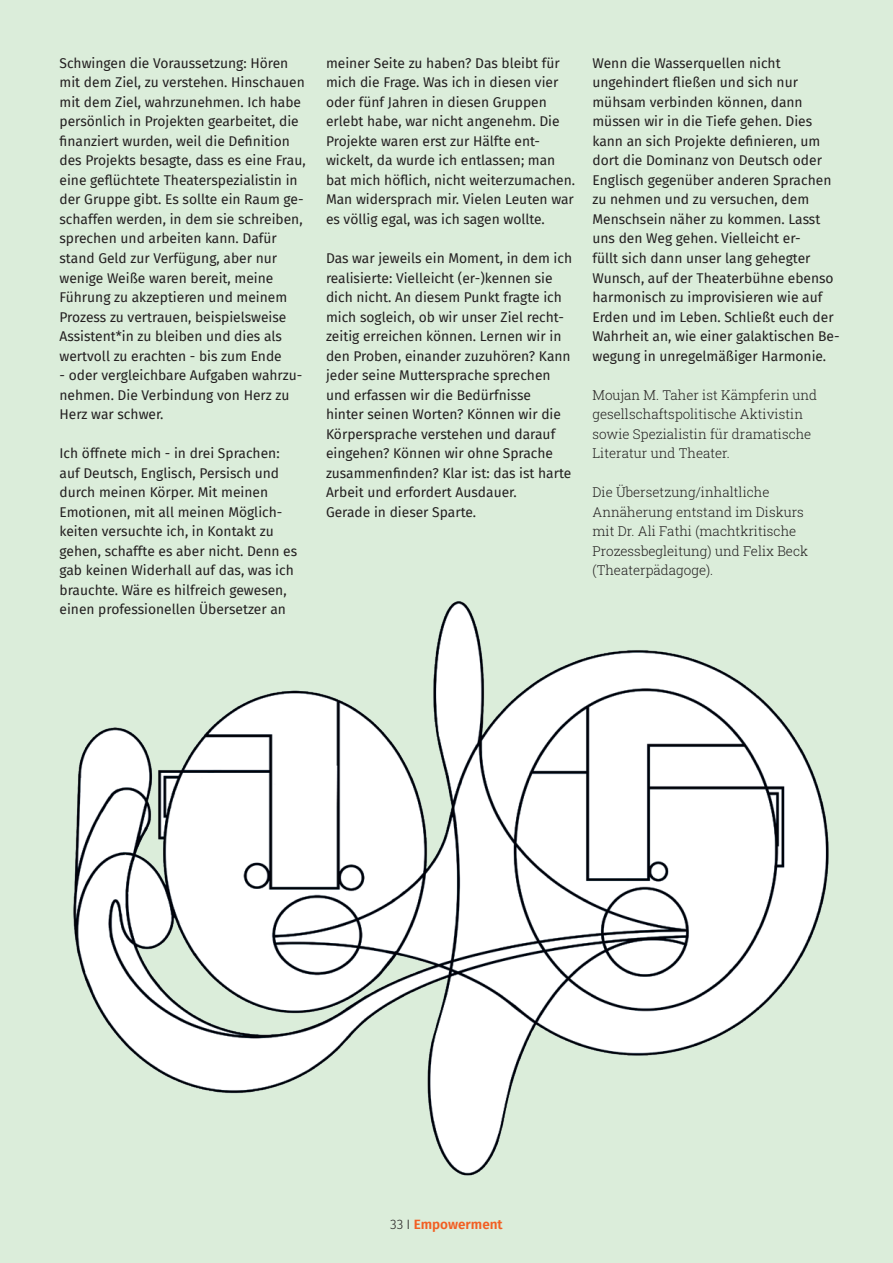
<style>
.page{position:relative;width:893px;height:1263px;background:#dbedda}
.page>*{position:absolute;margin:0;border:0;box-sizing:border-box;transform-origin:0 0}
.Fließtext_-_Abstand{font:13.8px/19.5px "Fira Sans";color:#231f20}
.Fließtext_-_Abstand-2{font:300 13.5px/19.5px "Roboto Slab";color:#231f20}
.t1{font:600 13.5px "Fira Sans";color:#f25f23}
.s1{font-weight:300;color:#231f20}
</style>
<div class="page">
<img style="left:73px;top:601px;width:756px;height:575px">
<p class="Fließtext_-_Abstand" style="left:60px;top:53px;width:248px">Schwingen die Voraussetzung: Hören mit dem Ziel, zu verstehen. Hinschauen mit dem Ziel, wahrzunehmen. Ich habe persönlich in Projekten gearbeitet, die finanziert wurden, weil die Definition des Projekts besagte, dass es eine Frau, eine geflüchtete Theaterspezialistin in der Gruppe gibt. Es sollte ein Raum ge&shy;schaffen werden, in dem sie schreiben, sprechen und arbeiten kann. Dafür stand Geld zur Verfügung, aber nur wenige Weiße waren bereit, meine Führung zu akzeptieren und meinem Prozess zu vertrauen, beispielsweise Assistent*in zu bleiben und dies als wertvoll zu erachten - bis zum Ende</p>
<p class="Fließtext_-_Abstand" style="left:60px;top:365px;width:244px">- oder vergleichbare Aufgaben wahrzu&shy;nehmen. Die Verbindung von Herz zu<br>Herz war schwer.</p>
<p class="Fließtext_-_Abstand" style="left:60px;top:443px;width:239px">Ich öffnete mich - in drei Sprachen: auf Deutsch, Englisch, Persisch und durch meinen Körper. Mit meinen Emotionen, mit all meinen Möglich&shy;keiten versuchte ich, in Kontakt zu gehen, schaffte es aber nicht. Denn es gab keinen Widerhall auf das, was ich brauchte. Wäre es hilfreich gewesen, einen professionellen Übersetzer an</p>
<p class="Fließtext_-_Abstand" style="left:326px;top:53px;width:251px">meiner Seite zu haben? Das bleibt für mich die Frage. Was ich in diesen vier oder fünf Jahren in diesen Gruppen erlebt habe, war nicht angenehm. Die Projekte waren erst zur Hälfte ent&shy;wickelt, da wurde ich entlassen; man bat mich höflich, nicht weiterzumachen.<br>Man widersprach mir. Vielen Leuten war es völlig egal, was ich sagen wollte.</p>
<p class="Fließtext_-_Abstand" style="left:326px;top:248px;width:248px">Das war jeweils ein Moment, in dem ich realisierte: Vielleicht (er-)kennen sie dich nicht. An diesem Punkt fragte ich mich sogleich, ob wir unser Ziel recht&shy;zeitig erreichen können. Lernen wir in den Proben, einander zuzuhören? Kann jeder seine Muttersprache sprechen und erfassen wir die Bedürfnisse hinter seinen Worten? Können wir die Körpersprache verstehen und darauf eingehen? Können wir ohne Sprache zusammenfinden? Klar ist: das ist harte Arbeit und erfordert Ausdauer.<br>Gerade in dieser Sparte.</p>
<p class="Fließtext_-_Abstand" style="left:592px;top:53px;width:249px">Wenn die Wasserquellen nicht ungehindert fließen und sich nur mühsam verbinden können, dann müssen wir in die Tiefe gehen. Dies kann an sich Projekte definieren, um dort die Dominanz von Deutsch oder Englisch gegenüber anderen Sprachen zu nehmen und zu versuchen, dem Menschsein näher zu kommen. Lasst uns den Weg gehen. Vielleicht er-<br>füllt sich dann unser lang gehegter Wunsch, auf der Theaterbühne ebenso harmonisch zu improvisieren wie auf Erden und im Leben. Schließt euch der Wahrheit an, wie einer galaktischen Be&shy;wegung in unregelmäßiger Harmonie.</p>
<p class="Fließtext_-_Abstand-2" style="left:592px;top:384px;width:226px">Moujan M. Taher ist Kämpferin und gesellschaftspolitische Aktivistin sowie Spezialistin für dramatische Literatur und Theater.</p>
<p class="Fließtext_-_Abstand-2" style="left:592px;top:482px;width:217px">Die Übersetzung/inhaltliche<br>Annäherung entstand im Diskurs mit Dr. Ali Fathi (machtkritische<br>Prozessbegleitung) und Felix Beck (Theaterpädagoge).</p>
<p class="t1" style="left:390px;top:1213px;width:114px"><span class="s1">33 І</span> Empowerment</p>
</div>
